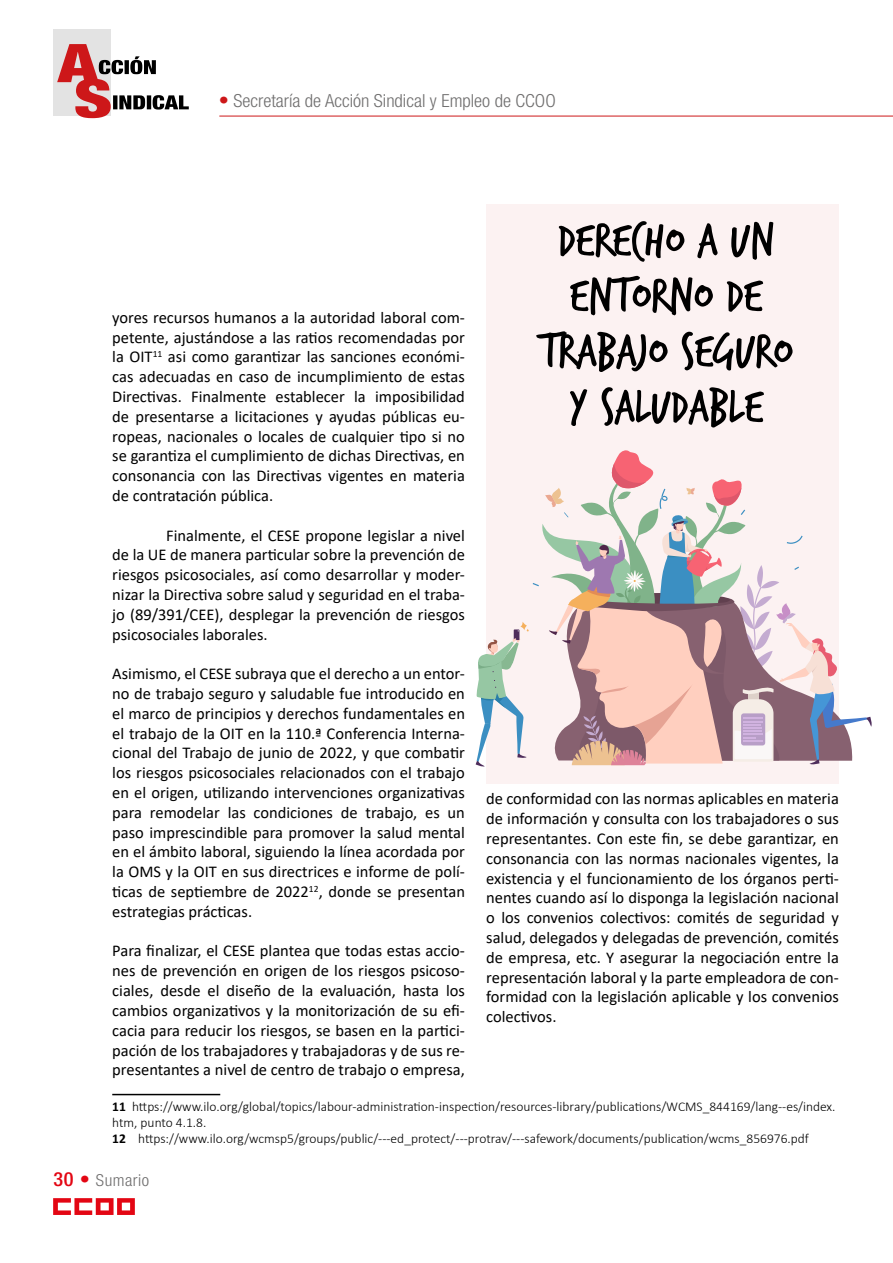
<style>
.page{position:relative;width:893px;height:1263px;background:#fff}
.page>*{position:absolute;margin:0;border:0;box-sizing:border-box;transform-origin:0 0}
.t1{font:900 condensed 53.4px "Helvetica Neue";color:#cd1719;scale:1.34 1}
.t2{font:51px/55.5px "Trash Hand";color:#000;text-align:center}
.t3{font:300 condensed 18px "Helvetica Neue";color:#706f6f;scale:1.04 1}
.t4{font:16.5px/19.8px "Calibri";color:#000;text-align:justify}
.t5{font:300 condensed 16.5px "Helvetica Neue";letter-spacing:.03em;color:#706f6f;scale:1.04 1}
.t6{font:300 13.5px/16.2px "Calibri";color:#000}
.s1{font-size:19.5px;color:#cd1719}
.s2{font-weight:700}
.s3{font-weight:500;font-size:19.5px;color:#e30613}
.s4{font-size:19.5px;color:#e30613}
</style>
<div class="page">
<svg style="left:53px;top:1198px;width:82px;height:17px"></svg>
<hr style="left:219px;top:116px;width:674px;height:1px;background:#cd1719">
<div style="left:53px;top:29px;width:58px;height:86px;background:#e3e3e3"></div>
<svg style="left:98px;top:56px;width:58px;height:19px"></svg>
<svg style="left:64px;top:95px;width:125px;height:21px"></svg>
<hr style="left:112px;top:1094px;width:108px;height:1px;background:#000">
<div style="left:486px;top:204px;width:353px;height:579px;background:#fcf2f2"></div>
<svg style="left:476px;top:450px;width:396px;height:317px"></svg>
<h1 class="t1" style="left:58px;top:19px;width:31px">A</h1>
<h1 class="t1" style="left:74px;top:55px;width:30px">S</h1>
<p class="t3" style="left:219px;top:90px;width:325px"><span class="s1">•</span> Secretaría de Acción Sindical y Empleo de CCOO</p>
<h2 class="t2" style="left:539px;top:215px;width:255px">DERECHO A UN<br>ENTORNO DE<br>TRABAJO SEGURO<br>Y SALUDABLE</h2>
<p class="t4" style="left:112px;top:307px;width:354px">yores recursos humanos a la autoridad laboral com&shy;petente, ajustándose a las ratios recomendadas por la OIT<sup>11</sup> asi como garantizar las sanciones económi&shy;cas adecuadas en caso de incumplimiento de estas Directivas. Finalmente establecer la imposibilidad de presentarse a licitaciones y ayudas públicas eu&shy;ropeas, nacionales o locales de cualquier tipo si no se garantiza el cumplimiento de dichas Directivas, en consonancia con las Directivas vigentes en materia de contratación pública.</p>
<p class="t4" style="left:112px;top:525px;width:354px;text-indent:54px">Finalmente, el CESE propone legislar a nivel de la UE de manera particular sobre la prevención de riesgos psicosociales, así como desarrollar y moder&shy;nizar la Directiva sobre salud y seguridad en el traba&shy;jo (89/391/CEE), desplegar la prevención de riesgos psicosociales laborales.</p>
<p class="t4" style="left:112px;top:663px;width:354px">Asimismo, el CESE subraya que el derecho a un entor&shy;no de trabajo seguro y saludable fue introducido en el marco de principios y derechos fundamentales en el trabajo de la OIT en la 110.ª Conferencia Interna&shy;cional del Trabajo de junio de 2022, y que combatir los riesgos psicosociales relacionados con el trabajo en el origen, utilizando intervenciones organizativas para remodelar las condiciones de trabajo, es un paso imprescindible para promover la salud mental en el ámbito laboral, siguiendo la línea acordada por la OMS y la OIT en sus directrices e informe de polí&shy;ticas de septiembre de 2022<sup>12</sup>, donde se presentan estrategias prácticas.</p>
<p class="t4" style="left:112px;top:941px;width:354px">Para finalizar, el CESE plantea que todas estas accio&shy;nes de prevención en origen de los riesgos psicoso&shy;ciales, desde el diseño de la evaluación, hasta los cambios organizativos y la monitorización de su efi&shy;cacia para reducir los riesgos, se basen en la partici&shy;pación de los trabajadores y trabajadoras y de sus re&shy;presentantes a nivel de centro de trabajo o empresa,</p>
<p class="t6" style="left:112px;top:1098px;width:725px"><span class="s2">11</span> https://www.ilo.org/global/topics/labour-administration-inspection/resources-library/publications/WCMS_844169/lang--es/index. htm, punto 4.1.8.<br><span class="s2">12</span> https://www.ilo.org/wcmsp5/groups/public/---ed_protect/---protrav/---safework/documents/publication/wcms_856976.pdf</p>
<p class="t4" style="left:486px;top:789px;width:354px">de conformidad con las normas aplicables en materia de información y consulta con los trabajadores o sus representantes. Con este fin, se debe garantizar, en consonancia con las normas nacionales vigentes, la existencia y el funcionamiento de los órganos perti&shy;nentes cuando así lo disponga la legislación nacional o los convenios colectivos: comités de seguridad y salud, delegados y delegadas de prevención, comités de empresa, etc. Y asegurar la negociación entre la representación laboral y la parte empleadora de con&shy;formidad con la legislación aplicable y los convenios colectivos.</p>
<p class="t5" style="left:54px;top:1171px;width:93px"><span class="s3">30</span> <span class="s4">•</span> Sumario</p>
</div>
